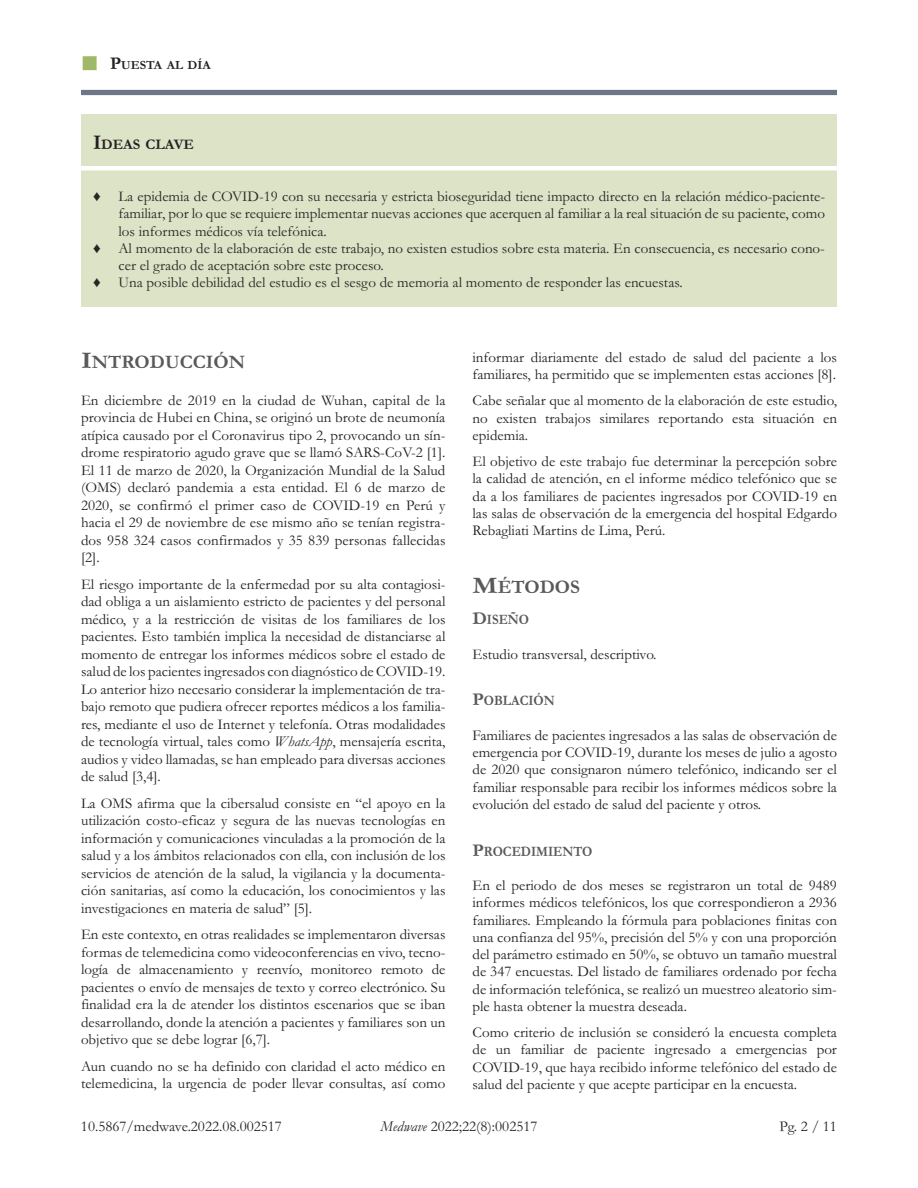
<style>
.page{position:relative;width:918px;height:1188px;background:#fff}
.page>*{position:absolute;margin:0;border:0;box-sizing:border-box;transform-origin:0 0}
.t1{font:700 19.35px "Garamond";color:#595959}
.t2{font:15px/17.5px "Garamond";color:#231f20;text-align:justify}
.t3{font:15px "Garamond";color:#262626}
.t4{font:700 14.7px "Garamond";color:#231f20}
.t5{font:700 14.55px "Garamond";color:#595959;scale:.9 1}
.t6{font:700 12.6px "Garamond";color:#231f20}
.s1{font-size:18px}
.s2{font-size:21px}
.s3{font-family:"Times New Roman"}
.s4{font-size:24px}
.s5{font-style:italic}
</style>
<div class="page">
<div style="left:81px;top:90px;width:756px;height:5px;background:#6c7687"></div>
<div style="left:81px;top:114px;width:756px;height:193px;background:#dce3c6"></div>
<hr style="left:81px;top:166px;width:756px;height:4px;background:#fff">
<p class="t6" style="left:110px;top:56px;width:102px"><span class="s1">P</span>UESTA AL DÍA</p>
<p class="t4" style="left:93px;top:134px;width:102px"><span class="s2">I</span>DEAS CLAVE</p>
<p class="t3" style="left:93px;top:186px;width:734px"><span class="s3">♦</span> La epidemia de COVID-19 con su necesaria y estricta bioseguridad tiene impacto directo en la relación médico-paciente-</p>
<p class="t3" style="left:119px;top:204px;width:708px">familiar, por lo que se requiere implementar nuevas acciones que acerquen al familiar a la real situación de su paciente, como</p>
<p class="t3" style="left:119px;top:221px;width:210px">los informes médicos vía telefónica.</p>
<p class="t3" style="left:93px;top:238px;width:734px"><span class="s3">♦</span> Al momento de la elaboración de este trabajo, no existen estudios sobre esta materia. En consecuencia, es necesario cono-</p>
<p class="t3" style="left:119px;top:255px;width:267px">cer el grado de aceptación sobre este proceso.</p>
<p class="t3" style="left:93px;top:273px;width:591px"><span class="s3">♦</span> Una posible debilidad del estudio es el sesgo de memoria al momento de responder las encuestas.</p>
<p class="t1" style="left:81px;top:348px;width:166px"><span class="s4">I</span>NTRODUCCIÓN</p>
<p class="t2" style="left:81px;top:391px;width:366px">En diciembre de 2019 en la ciudad de Wuhan, capital de la provincia de Hubei en China, se originó un brote de neumonía atípica causado por el Coronavirus tipo 2, provocando un sín&shy;drome respiratorio agudo grave que se llamó SARS-CoV-2 [1].<br>El 11 de marzo de 2020, la Organización Mundial de la Salud (OMS) declaró pandemia a esta entidad. El 6 de marzo de 2020, se confirmó el primer caso de COVID-19 en Perú y hacia el 29 de noviembre de ese mismo año se tenían registra&shy;dos 958 324 casos confirmados y 35 839 personas fallecidas [2].</p>
<p class="t2" style="left:81px;top:575px;width:366px">El riesgo importante de la enfermedad por su alta contagiosi&shy;dad obliga a un aislamiento estricto de pacientes y del personal médico, y a la restricción de visitas de los familiares de los pacientes. Esto también implica la necesidad de distanciarse al momento de entregar los informes médicos sobre el estado de salud de los pacientes ingresados con diagnóstico de COVID-19.<br>Lo anterior hizo necesario considerar la implementación de tra&shy;bajo remoto que pudiera ofrecer reportes médicos a los familia&shy;res, mediante el uso de Internet y telefonía. Otras modalidades de tecnología virtual, tales como <span class="s5">WhatsApp</span>, mensajería escrita, audios y video llamadas, se han empleado para diversas acciones de salud [3,4].</p>
<p class="t2" style="left:81px;top:794px;width:366px">La OMS afirma que la cibersalud consiste en “el apoyo en la utilización costo-eficaz y segura de las nuevas tecnologías en información y comunicaciones vinculadas a la promoción de la salud y a los ámbitos relacionados con ella, con inclusión de los servicios de atención de la salud, la vigilancia y la documenta&shy;ción sanitarias, así como la educación, los conocimientos y las investigaciones en materia de salud” [5].</p>
<p class="t2" style="left:81px;top:925px;width:366px">En este contexto, en otras realidades se implementaron diversas formas de telemedicina como videoconferencias en vivo, tecno&shy;logía de almacenamiento y reenvío, monitoreo remoto de pacientes o envío de mensajes de texto y correo electrónico. Su finalidad era la de atender los distintos escenarios que se iban desarrollando, donde la atención a pacientes y familiares son un objetivo que se debe lograr [6,7].</p>
<p class="t2" style="left:81px;top:1057px;width:366px">Aun cuando no se ha definido con claridad el acto médico en telemedicina, la urgencia de poder llevar consultas, así como</p>
<p class="t2" style="left:472px;top:348px;width:366px">informar diariamente del estado de salud del paciente a los familiares, ha permitido que se implementen estas acciones [8].</p>
<p class="t2" style="left:472px;top:392px;width:366px">Cabe señalar que al momento de la elaboración de este estudio, no existen trabajos similares reportando esta situación en epidemia.</p>
<p class="t2" style="left:472px;top:452px;width:366px">El objetivo de este trabajo fue determinar la percepción sobre la calidad de atención, en el informe médico telefónico que se da a los familiares de pacientes ingresados por COVID-19 en las salas de observación de la emergencia del hospital Edgardo Rebagliati Martins de Lima, Perú.</p>
<p class="t1" style="left:472px;top:573px;width:109px"><span class="s4">M</span>ÉTODOS</p>
<p class="t5" style="left:472px;top:610px;width:64px"><span class="s1">D</span>ISEÑO</p>
<p class="t2" style="left:472px;top:645px;width:186px">Estudio transversal, descriptivo.</p>
<p class="t5" style="left:472px;top:691px;width:93px"><span class="s1">P</span>OBLACIÓN</p>
<p class="t2" style="left:472px;top:726px;width:366px">Familiares de pacientes ingresados a las salas de observación de emergencia por COVID-19, durante los meses de julio a agosto de 2020 que consignaron número telefónico, indicando ser el familiar responsable para recibir los informes médicos sobre la evolución del estado de salud del paciente y otros.</p>
<p class="t5" style="left:472px;top:841px;width:135px"><span class="s1">P</span>ROCEDIMIENTO</p>
<p class="t2" style="left:472px;top:876px;width:366px">En el periodo de dos meses se registraron un total de 9489 informes médicos telefónicos, los que correspondieron a 2936 familiares. Empleando la fórmula para poblaciones finitas con una confianza del 95%, precisión del 5% y con una proporción del parámetro estimado en 50%, se obtuvo un tamaño muestral de 347 encuestas. Del listado de familiares ordenado por fecha de información telefónica, se realizó un muestreo aleatorio sim&shy;ple hasta obtener la muestra deseada.</p>
<p class="t2" style="left:472px;top:1023px;width:366px">Como criterio de inclusión se consideró la encuesta completa de un familiar de paciente ingresado a emergencias por COVID-19, que haya recibido informe telefónico del estado de salud del paciente y que acepte participar en la encuesta.</p>
<p class="t2" style="left:81px;top:1117px;width:202px">10.5867/medwave.2022.08.002517</p>
<p class="t2" style="left:381px;top:1117px;width:158px"><span class="s5">Medwave</span> 2022;22(8):002517</p>
<p class="t2" style="left:779px;top:1117px;width:59px">Pg. 2 / 11</p>
</div>
